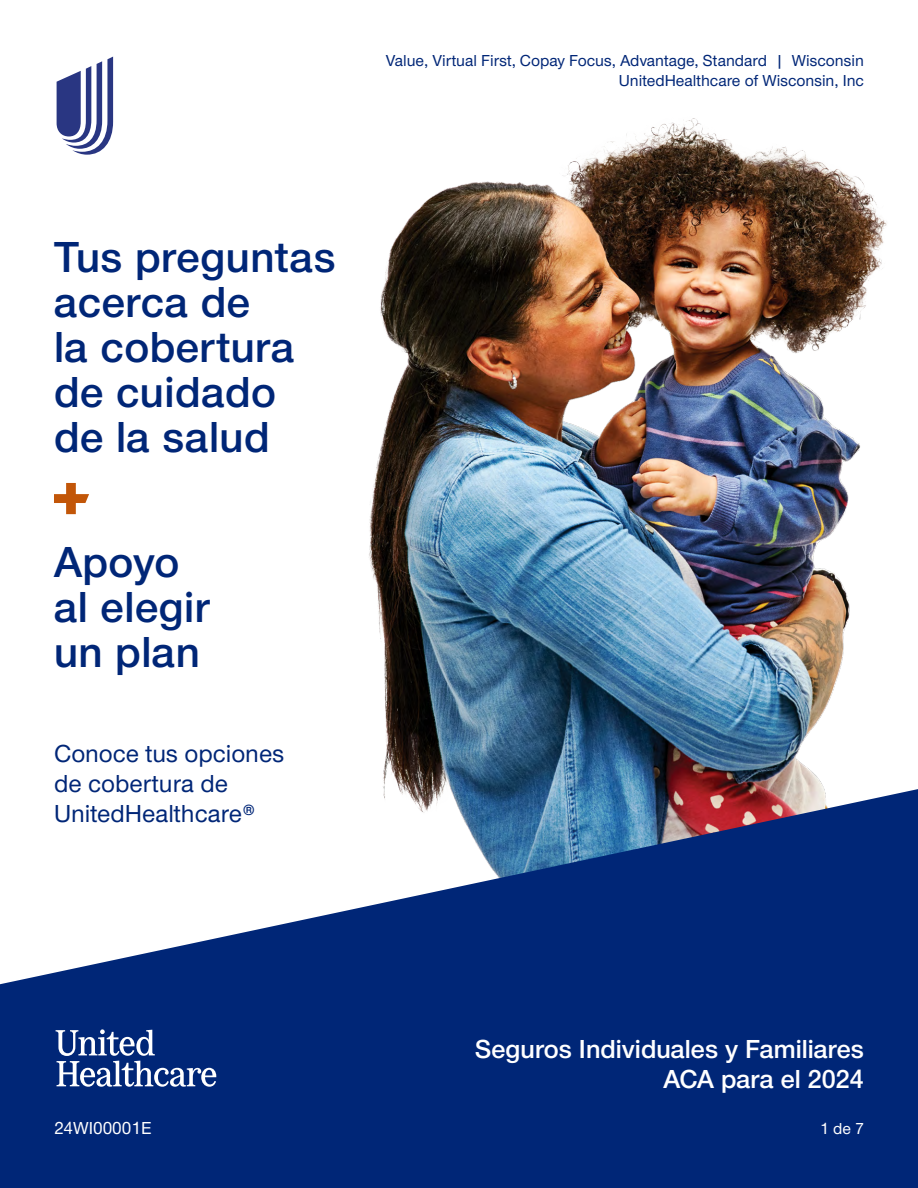
<style>
.page{position:relative;width:918px;height:1188px;background:#fff}
.page>*{position:absolute;margin:0;border:0;box-sizing:border-box;transform-origin:0 0}
.t1{font:600 45px/45px "UHC Sans";letter-spacing:.01em;color:#002677}
.t2{font:600 27px/30px "UHC Sans";color:#fff;text-align:right}
.t3{font:500 25.5px/30px "UHC Sans";color:#002677}
.t4{font:500 18px "UHC Sans";color:#fff}
.t5{font:500 16.5px/19.8px "UHC Sans";color:#002677;text-align:right}
.t6{font:500 16.5px "UHC Sans";color:#fff}
</style>
<div class="page">
<img style="left:56px;top:56px;width:831px;height:733px">
<svg style="left:0;top:789px;width:918px;height:399px;fill:#002677"></svg>
<svg style="left:57px;top:57px;width:56px;height:98px"></svg>
<svg style="left:54px;top:483px;width:35px;height:31px"></svg>
<svg style="left:56px;top:1029px;width:160px;height:58px"></svg>
<p class="t5" style="left:386px;top:50px;width:383px">Value, Virtual First, Copay Focus, Advantage, Standard</p>
<p class="t5" style="left:619px;top:50px;width:247px">Wisconsin<br>UnitedHealthcare of Wisconsin, Inc</p>
<p class="t5" style="left:775px;top:50px;width:10px">|</p>
<h1 class="t1" style="left:54px;top:233px;width:283px">Tus preguntas acerca de<br>la cobertura de cuidado de la salud</h1>
<h1 class="t1" style="left:54px;top:538px;width:157px">Apoyo al elegir un plan</h1>
<p class="t3" style="left:54px;top:738px;width:232px">Conoce tus opciones de cobertura de<br>UnitedHealthcare®</p>
<p class="t4" style="left:54px;top:1116px;width:99px">24WI00001E</p>
<p class="t2" style="left:475px;top:1033px;width:391px">Seguros Individuales y Familiares<br>ACA para el 2024</p>
<p class="t6" style="left:820px;top:1118px;width:45px">1 de 7</p>
</div>
